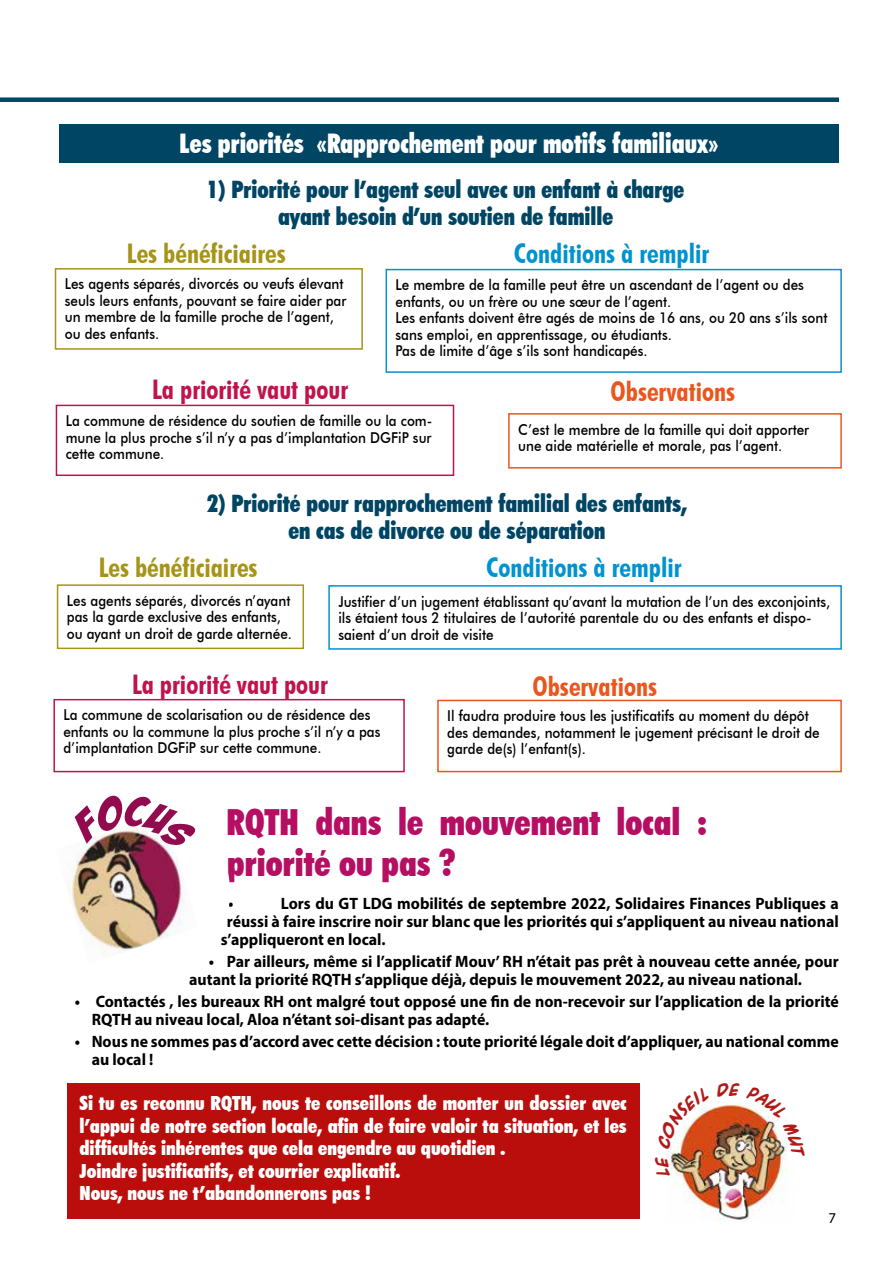
<style>
.page{position:relative;width:893px;height:1263px;background:#fff}
.page>*{position:absolute;margin:0;border:0;box-sizing:border-box;transform-origin:0 0}
.t1{font:900 condensed 36px/40.5px "Futura BT";color:#b50e62;scale:.95 1}
.t2{font:900 condensed 27px "Futura BT";color:#fff;scale:.93 1}
.t3{font:700 condensed 27px "Futura BT";color:#0093d0}
.t4{font:700 condensed 27px "Futura BT";color:#c1134b}
.t5{font:700 condensed 27px "Futura BT";color:#a69417}
.t6{font:700 condensed 27px "Futura BT";color:#ea561d}
.t7{font:900 condensed 24px/26.7px "Futura BT";color:#004563;text-align:center;scale:.95 1}
.t8{font:900 condensed 19.5px/22.5px "Futura BT";color:#fff}
.t9{font:700 16.5px/18px "Myriad Pro";color:#000;scale:.96 1}
.t10{font:500 15px/16.5px "Futura BT";color:#000;scale:.9 1}
.t11{font:15px "Myriad Pro";color:#000}
</style>
<div class="page">
<div style="left:55px;top:268px;width:308px;height:82px;border:2px solid #a69417"></div>
<div style="left:386px;top:269px;width:456px;height:104px;border:2px solid #0093d0"></div>
<div style="left:56px;top:405px;width:398px;height:71px;border:2px solid #c1134b"></div>
<div style="left:508px;top:413px;width:334px;height:56px;border:2px solid #ea561d"></div>
<div style="left:57px;top:584px;width:247px;height:65px;border:2px solid #a69417"></div>
<div style="left:328px;top:585px;width:514px;height:65px;border:2px solid #0093d0"></div>
<div style="left:53px;top:699px;width:352px;height:73px;border:2px solid #c1134b"></div>
<div style="left:437px;top:700px;width:405px;height:72px;border:2px solid #ea561d"></div>
<div style="left:0;top:97px;width:839px;height:5px;background:#004563"></div>
<div style="left:59px;top:124px;width:780px;height:39px;background:#004563"></div>
<img style="left:66px;top:853px;width:118px;height:104px">
<div style="left:67px;top:1083px;width:572px;height:135px;background:#b90e0c"></div>
<img style="left:667px;top:1101px;width:121px;height:120px">
<svg style="left:76px;top:823px;width:95px;height:30px"></svg>
<svg style="left:666px;top:1157px;width:4px;height:20px"></svg>
<svg style="left:667px;top:1101px;width:43px;height:49px"></svg>
<img style="left:746px;top:1101px;width:42px;height:56px">
<h2 class="t2" style="left:180px;top:127px;width:581px">Les priorités «Rapprochement pour motifs familiaux»</h2>
<h3 class="t7" style="left:207px;top:176px;width:504px">1) Priorité pour l’agent seul avec un enfant à charge ayant besoin d’un soutien de famille</h3>
<h2 class="t5" style="left:127px;top:237px;width:160px">Les bénéficiaires</h2>
<p class="t10" style="left:65px;top:276px;width:314px">Les agents séparés, divorcés ou veufs élevant seuls leurs enfants, pouvant se faire aider par un membre de la famille proche de l’agent, ou des enfants.</p>
<h2 class="t3" style="left:514px;top:237px;width:197px">Conditions à remplir</h2>
<p class="t10" style="left:396px;top:276px;width:481px">Le membre de la famille peut être un ascendant de l’agent ou des enfants, ou un frère ou une sœur de l’agent.<br>Les enfants doivent être agés de moins de 16 ans, ou 20 ans s’ils sont sans emploi, en apprentissage, ou étudiants.<br>Pas de limite d’âge s’ils sont handicapés.</p>
<h2 class="t4" style="left:152px;top:373px;width:197px">La priorité vaut pour</h2>
<p class="t10" style="left:66px;top:412px;width:409px;text-align:justify">La commune de résidence du soutien de famille ou la com&shy;mune la plus proche s’il n’y a pas d’implantation DGFiP sur cette commune.</p>
<h2 class="t6" style="left:611px;top:375px;width:126px">Observations</h2>
<p class="t10" style="left:518px;top:421px;width:325px">C’est le membre de la famille qui doit apporter une aide matérielle et morale, pas l’agent.</p>
<h3 class="t7" style="left:207px;top:490px;width:507px">2) Priorité pour rapprochement familial des enfants, en cas de divorce ou de séparation</h3>
<h2 class="t5" style="left:99px;top:551px;width:160px">Les bénéficiaires</h2>
<p class="t10" style="left:67px;top:592px;width:252px">Les agents séparés, divorcés n’ayant pas la garde exclusive des enfants, ou ayant un droit de garde alternée.</p>
<h2 class="t3" style="left:486px;top:551px;width:197px">Conditions à remplir</h2>
<p class="t10" style="left:338px;top:593px;width:548px">Justifier d’un jugement établissant qu’avant la mutation de l’un des exconjoints, ils étaient tous 2 titulaires de l’autorité parentale du ou des enfants et dispo&shy;saient d’un droit de visite</p>
<h2 class="t4" style="left:132px;top:668px;width:197px">La priorité vaut pour</h2>
<p class="t10" style="left:63px;top:707px;width:354px">La commune de scolarisation ou de résidence des enfants ou la commune la plus proche s’il n’y a pas d’implantation DGFiP sur cette commune.</p>
<h2 class="t6" style="left:532px;top:670px;width:126px">Observations</h2>
<p class="t10" style="left:447px;top:707px;width:415px">Il faudra produire tous les justificatifs au moment du dépôt des demandes, notamment le jugement précisant le droit de garde de(s) l’enfant(s).</p>
<h1 class="t1" style="left:226px;top:802px;width:508px">RQTH dans le mouvement local : priorité ou pas ?</h1>
<p class="t9" style="left:228px;top:893px;width:7px">•</p>
<p class="t9" style="left:281px;top:893px;width:583px">Lors du GT LDG mobilités de septembre 2022, Solidaires Finances Publiques a</p>
<p class="t9" style="left:227px;top:911px;width:639px">réussi à faire inscrire noir sur blanc que les priorités qui s’appliquent au niveau national</p>
<p class="t9" style="left:221px;top:929px;width:173px">s’appliqueront en local.</p>
<p class="t9" style="left:189px;top:952px;width:678px;text-indent:19px">• Par ailleurs, même si l’applicatif Mouv’ RH n’était pas prêt à nouveau cette année, pour autant la priorité RQTH s’applique déjà, depuis le mouvement 2022, au niveau national.</p>
<p class="t9" style="left:92px;top:992px;width:780px;text-indent:-17px">• Contactés , les bureaux RH ont malgré tout opposé une fin de non-recevoir sur l’application de la priorité<br>RQTH au niveau local, Aloa n’étant soi-disant pas adapté.</p>
<p class="t9" style="left:92px;top:1032px;width:780px;text-indent:-17px">• Nous ne sommes pas d’accord avec cette décision : toute priorité légale doit d’appliquer, au national comme au local !</p>
<p class="t8" style="left:80px;top:1092px;width:549px">Si tu es reconnu RQTH, nous te conseillons de monter un dossier avec l’appui de notre section locale, afin de faire valoir ta situation, et les difficultés inhérentes que cela engendre au quotidien .<br>Joindre justificatifs, et courrier explicatif.<br>Nous, nous ne t’abandonnerons pas !</p>
<p class="t11" style="left:828px;top:1209px;width:9px">7</p>
</div>
